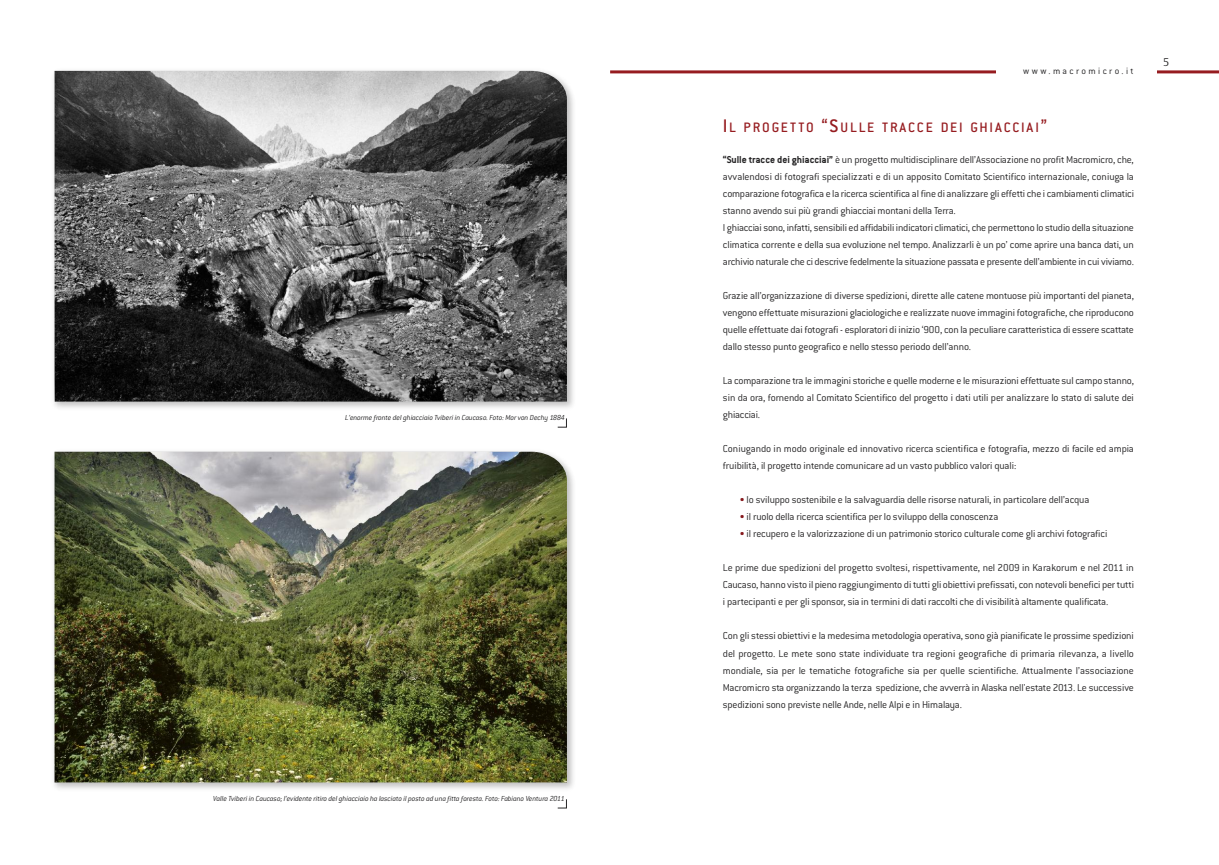
<style>
.page{position:relative;width:1219px;height:865px;background:#fff}
.page>*{position:absolute;margin:0;border:0;box-sizing:border-box;transform-origin:0 0}
.t1{font:500 15px "Conduit ITC";letter-spacing:.12em;color:#961c20}
.t2{font:300 11px/17px "Conduit ITC";letter-spacing:-.015em;color:#272627;text-align:justify}
.t3{font:300 11px "Vesta";color:#272627}
.t4{font:300 10px "Conduit ITC";letter-spacing:.235em;color:#272627}
.t5{font:italic 300 8px "Conduit ITC";letter-spacing:-.015em;color:#272627}
.s1{font-size:20px}
.s2{font-weight:700}
.s3{color:#86181c}
</style>
<div class="page">
<hr style="left:610px;top:70px;width:608px;height:3px;background:#961c20">
<div style="left:997px;top:55px;width:160px;height:44px;background:#fff"></div>
<svg style="left:557px;top:418px;width:10px;height:9px"></svg>
<img style="left:53px;top:70px;width:520px;height:338px">
<img style="left:55px;top:71px;width:512px;height:330px">
<svg style="left:557px;top:799px;width:10px;height:9px"></svg>
<img style="left:53px;top:451px;width:520px;height:338px">
<img style="left:55px;top:452px;width:512px;height:330px">
<p class="t5" style="left:345px;top:413px;width:221px">L’enorme fronte del ghiacciaio Tviberi in Caucaso. Foto: Mor von Dechy 1884</p>
<p class="t5" style="left:213px;top:794px;width:353px">Valle Tviberi in Caucaso; l’evidente ritiro del ghiacciaio ha lasciato il posto ad una fitta foresta. Foto: Fabiano Ventura 2011</p>
<p class="t4" style="left:1023px;top:66px;width:112px">www.macromicro.it</p>
<h1 class="t1" style="left:723px;top:118px;width:326px"><span class="s1">I</span>L PROGETTO <span class="s1">“S</span>ULLE TRACCE DEI GHIACCIAI<span class="s1">”</span></h1>
<p class="t2" style="left:723px;top:151px;width:413px;text-align:left"><span class="s2">“Sulle tracce dei ghiacciai”</span> è un progetto multidisciplinare dell’Associazione no profit Macromicro, che, avvalendosi di fotografi specializzati e di un apposito Comitato Scientifico internazionale, coniuga la comparazione fotografica e la ricerca scientifica al fine di analizzare gli effetti che i cambiamenti climatici stanno avendo sui più grandi ghiacciai montani della Terra.<br>I ghiacciai sono, infatti, sensibili ed affidabili indicatori climatici, che permettono lo studio della situazione climatica corrente e della sua evoluzione nel tempo. Analizzarli è un po’ come aprire una banca dati, un archivio naturale che ci descrive fedelmente la situazione passata e presente dell’ambiente in cui viviamo.</p>
<p class="t2" style="left:723px;top:287px;width:413px">Grazie all’organizzazione di diverse spedizioni, dirette alle catene montuose più importanti del pianeta, vengono effettuate misurazioni glaciologiche e realizzate nuove immagini fotografiche, che riproducono quelle effettuate dai fotografi - esploratori di inizio ‘900, con la peculiare caratteristica di essere scattate dallo stesso punto geografico e nello stesso periodo dell’anno.</p>
<p class="t2" style="left:723px;top:372px;width:413px">La comparazione tra le immagini storiche e quelle moderne e le misurazioni effettuate sul campo stanno, sin da ora, fornendo al Comitato Scientifico del progetto i dati utili per analizzare lo stato di salute dei ghiacciai.</p>
<p class="t2" style="left:723px;top:440px;width:413px">Coniugando in modo originale ed innovativo ricerca scientifica e fotografia, mezzo di facile ed ampia fruibilità, il progetto intende comunicare ad un vasto pubblico valori quali:</p>
<p class="t2" style="left:740px;top:491px;width:351px"><span class="s3">•</span> lo sviluppo sostenibile e la salvaguardia delle risorse naturali, in particolare dell’acqua</p>
<p class="t2" style="left:740px;top:508px;width:260px"><span class="s3">•</span> il ruolo della ricerca scientifica per lo sviluppo della conoscenza</p>
<p class="t2" style="left:740px;top:525px;width:369px"><span class="s3">•</span> il recupero e la valorizzazione di un patrimonio storico culturale come gli archivi fotografici</p>
<p class="t2" style="left:723px;top:559px;width:413px">Le prime due spedizioni del progetto svoltesi, rispettivamente, nel 2009 in Karakorum e nel 2011 in Caucaso, hanno visto il pieno raggiungimento di tutti gli obiettivi prefissati, con notevoli benefici per tutti i partecipanti e per gli sponsor, sia in termini di dati raccolti che di visibilità altamente qualificata.</p>
<p class="t2" style="left:723px;top:627px;width:413px">Con gli stessi obiettivi e la medesima metodologia operativa, sono già pianificate le prossime spedizioni del progetto. Le mete sono state individuate tra regioni geografiche di primaria rilevanza, a livello mondiale, sia per le tematiche fotografiche sia per quelle scientifiche. Attualmente l’associazione Macromicro sta organizzando la terza spedizione, che avverrà in Alaska nell'estate 2013. Le successive spedizioni sono previste nelle Ande, nelle Alpi e in Himalaya.</p>
<p class="t3" style="left:1163px;top:55px;width:8px">5</p>
</div>
